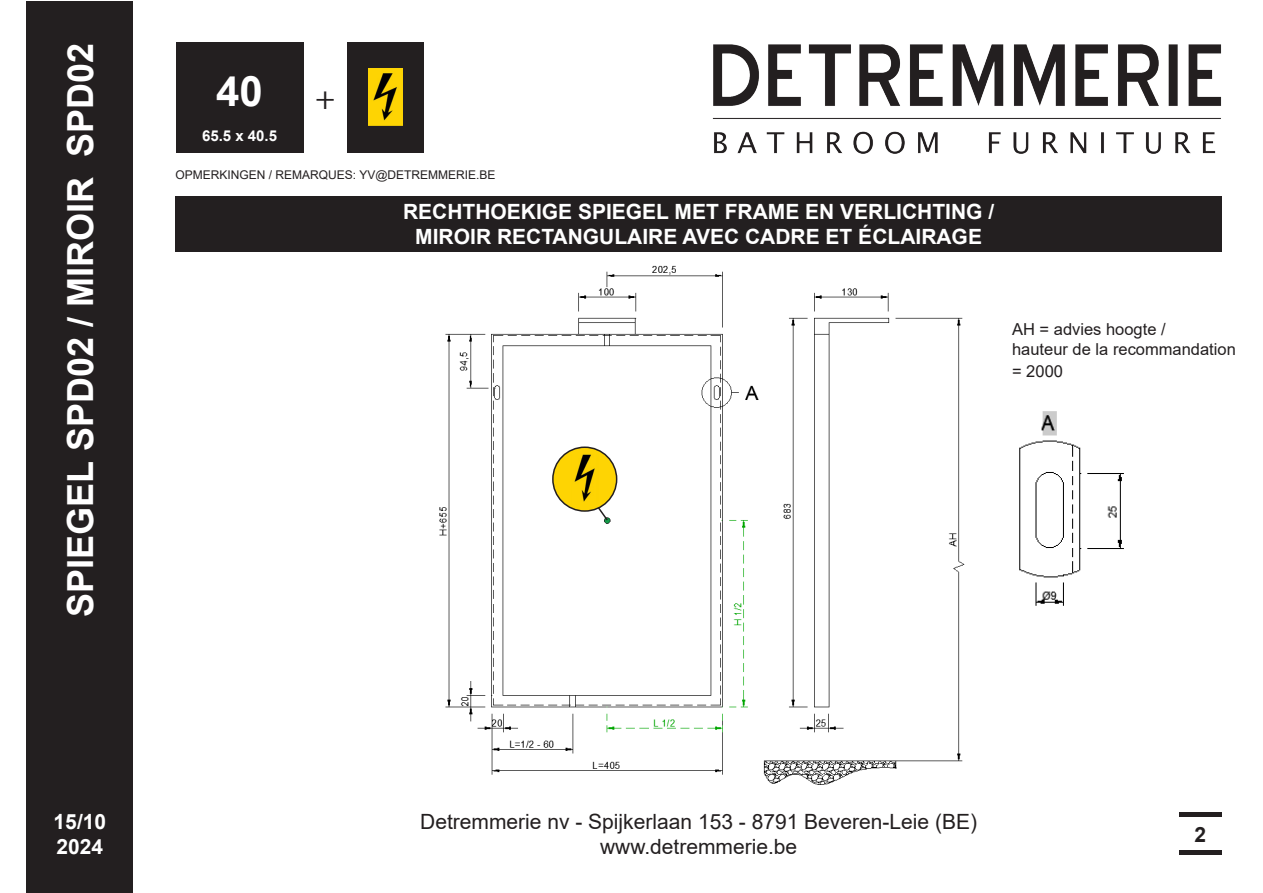
<style>
.page{position:relative;width:1263px;height:893px;background:#fff}
.page>*{position:absolute;margin:0;border:0;box-sizing:border-box;transform-origin:0 0}
.t1{font:700 42px "Arial";color:#fff}
.t2{font:700 36px "Arial";color:#fff}
.t3{font:36px "Minion Pro";color:#231f20}
.t4{font:700 21px/25.2px "Arial";color:#fff}
.t5{font:21px/25.2px "Arial";color:#231f20;text-align:center}
.t6{font:700 21px "Arial";color:#231f20}
.t7{font:16.5px/21.6px "Arial";color:#231f20}
.t8{font:700 15px "Arial";color:#fff}
.t9{font:12px "Arial";color:#231f20}
</style>
<div class="page">
<div style="left:27px;top:1px;width:106px;height:892px;background:#231f20"></div>
<img style="left:712px;top:44px;width:510px;height:110px">
<div style="left:176px;top:196px;width:1046px;height:55px;background:#231f20"></div>
<hr style="left:1179px;top:813px;width:43px;height:4px;background:#231f20">
<hr style="left:1179px;top:851px;width:43px;height:4px;background:#231f20">
<img style="left:439px;top:265px;width:526px;height:520px">
<div style="left:176px;top:43px;width:127px;height:110px;background:#231f20"></div>
<img style="left:1019px;top:411px;width:105px;height:195px">
<div style="left:347px;top:43px;width:77px;height:110px;background:#231f20"></div>
<img style="left:368px;top:68px;width:35px;height:58px">
<div style="left:553px;top:447px;width:64px;height:64px;background:#fed403;border-radius:50%"></div>
<div style="left:552px;top:446px;width:65px;height:66px;border:2px solid #231f20;border-radius:50%"></div>
<svg style="left:596px;top:506px;width:13px;height:16px"></svg>
<img style="left:574px;top:454px;width:21px;height:48px">
<h2 class="t2" style="left:55px;top:617px;width:575px;rotate:-90deg">SPIEGEL SPD02 / MIROIR SPD02</h2>
<p class="t1" style="left:216px;top:61px;width:48px">40</p>
<p class="t8" style="left:202px;top:125px;width:77px">65.5 x 40.5</p>
<p class="t3" style="left:315px;top:73px;width:22px">+</p>
<p class="t9" style="left:176px;top:167px;width:322px">OPMERKINGEN / REMARQUES: YV@DETREMMERIE.BE</p>
<p class="t4" style="left:403px;top:199px;width:593px;text-align:center">RECHTHOEKIGE SPIEGEL MET FRAME EN VERLICHTING /<br>MIROIR RECTANGULAIRE AVEC CADRE ET ÉCLAIRAGE</p>
<p class="t7" style="left:1012px;top:318px;width:155px">AH = advies hoogte /</p>
<p class="t7" style="left:1012px;top:338px;width:225px">hauteur de la recommandation = 2000</p>
<p class="t4" style="left:54px;top:809px;width:54px">15/10<br>2024</p>
<p class="t5" style="left:420px;top:809px;width:558px">Detremmerie nv - Spijkerlaan 153 - 8791 Beveren-Leie (BE) www.detremmerie.be</p>
<p class="t6" style="left:1194px;top:819px;width:13px">2</p>
</div>
